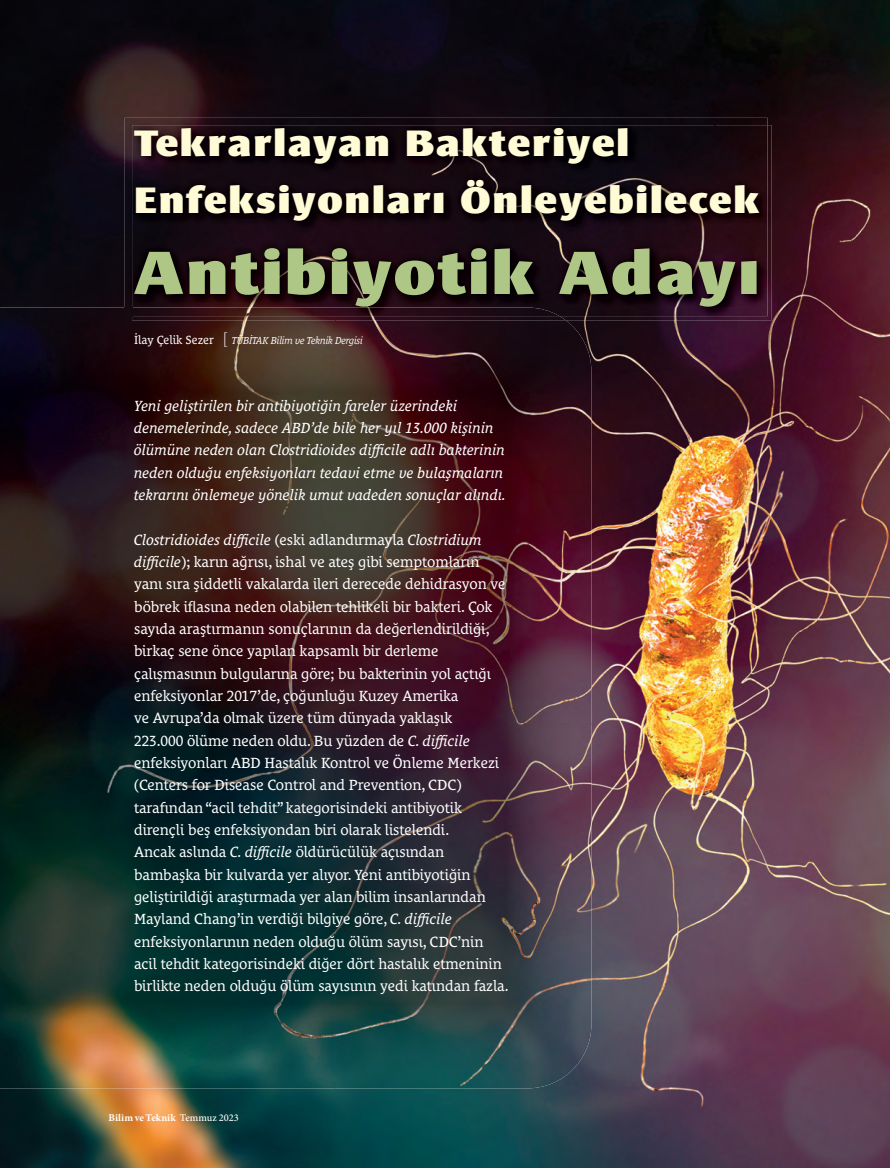
<style>
.page{position:relative;width:890px;height:1168px;background:#fff}
.page>*{position:absolute;margin:0;border:0;box-sizing:border-box;transform-origin:0 0}
.t1{font:900 61.5px "Le Monde Sans Pro";letter-spacing:.05em;color:#afc786}
.t2{font:900 37.65px/57.8px "Le Monde Sans Pro";letter-spacing:.05em;color:#fffbd6}
.t3{font:15px/22.4px "Le Monde Courrier Pro";letter-spacing:-.005em;color:#fff}
.t4{font:italic 15px/22.4px "Le Monde Courrier Pro";letter-spacing:-.005em;color:#fff}
.t5{font:italic 10.35px "Le Monde Courrier Pro";letter-spacing:-.035em;color:#fff}
.t6{font:700 10.35px "Minion Pro";letter-spacing:.005em;color:#fff}
.s1{font-style:normal;font-size:12px}
.s2{font-family:"Le Monde Sans Pro";font-weight:300;font-style:normal;font-stretch:expanded;font-size:16.2px}
.s3{font-style:italic}
.s4{font-weight:500}
</style>
<div class="page">
<img style="left:0;top:0;width:890px;height:1167px">
<img style="left:591px;top:125px;width:180px;height:195px">
<img style="left:125px;top:118px;width:642px;height:47px">
<img style="left:125px;top:165px;width:7px;height:142px">
<img style="left:132px;top:125px;width:635px;height:191px">
<img style="left:134px;top:248px;width:622px;height:58px">
<img style="left:0;top:307px;width:591px;height:781px">
<img style="left:132px;top:316px;width:434px;height:4px">
<svg style="left:125px;top:307px;width:7px;height:9px"></svg>
<img style="left:132px;top:307px;width:427px;height:9px">
<h2 class="t2" style="left:134px;top:114px;width:627px">Tekrarlayan Bakteriyel<br>Enfeksiyonları Önleyebilecek</h2>
<h1 class="t1" style="left:134px;top:237px;width:626px">Antibiyotik Adayı</h1>
<p class="t5" style="left:134px;top:336px;width:230px"><span class="s1">İlay Çelik Sezer</span> <span class="s2">[</span> TÜBİTAK Bilim ve Teknik Dergisi</p>
<p class="t4" style="left:134px;top:395px;width:373px">Yeni geliştirilen bir antibiyotiğin fareler üzerindeki denemelerinde, sadece ABD’de bile her yıl 13.000 kişinin ölümüne neden olan Clostridioides difficile adlı bakterinin neden olduğu enfeksiyonları tedavi etme ve bulaşmaların tekrarını önlemeye yönelik umut vadeden sonuçlar alındı.</p>
<p class="t3" style="left:134px;top:529px;width:376px"><span class="s3">Clostridioides difficile</span> (eski adlandırmayla <span class="s3">Clostridium difficile</span>); karın ağrısı, ishal ve ateş gibi semptomların yanı sıra şiddetli vakalarda ileri derecede dehidrasyon ve böbrek iflasına neden olabilen tehlikeli bir bakteri. Çok sayıda araştırmanın sonuçlarının da değerlendirildiği, birkaç sene önce yapılan kapsamlı bir derleme çalışmasının bulgularına göre; bu bakterinin yol açtığı enfeksiyonlar 2017’de, çoğunluğu Kuzey Amerika<br>ve Avrupa’da olmak üzere tüm dünyada yaklaşık<br>223.000 ölüme neden oldu. Bu yüzden de <span class="s3">C. difficile </span>enfeksiyonları ABD Hastalık Kontrol ve Önleme Merkezi (Centers for Disease Control and Prevention, CDC) tarafından “acil tehdit” kategorisindeki antibiyotik dirençli beş enfeksiyondan biri olarak listelendi.<br>Ancak aslında <span class="s3">C. difficile</span> öldürücülük açısından bambaşka bir kulvarda yer alıyor. Yeni antibiyotiğin geliştirildiği araştırmada yer alan bilim insanlarından Mayland Chang’in verdiği bilgiye göre, <span class="s3">C. difficile </span>enfeksiyonlarının neden olduğu ölüm sayısı, CDC’nin acil tehdit kategorisindeki diğer dört hastalık etmeninin birlikte neden olduğu ölüm sayısının yedi katından fazla.</p>
<p class="t6" style="left:109px;top:1111px;width:132px">Bilim ve Teknik <span class="s4">Temmuz 2023</span></p>
</div>
